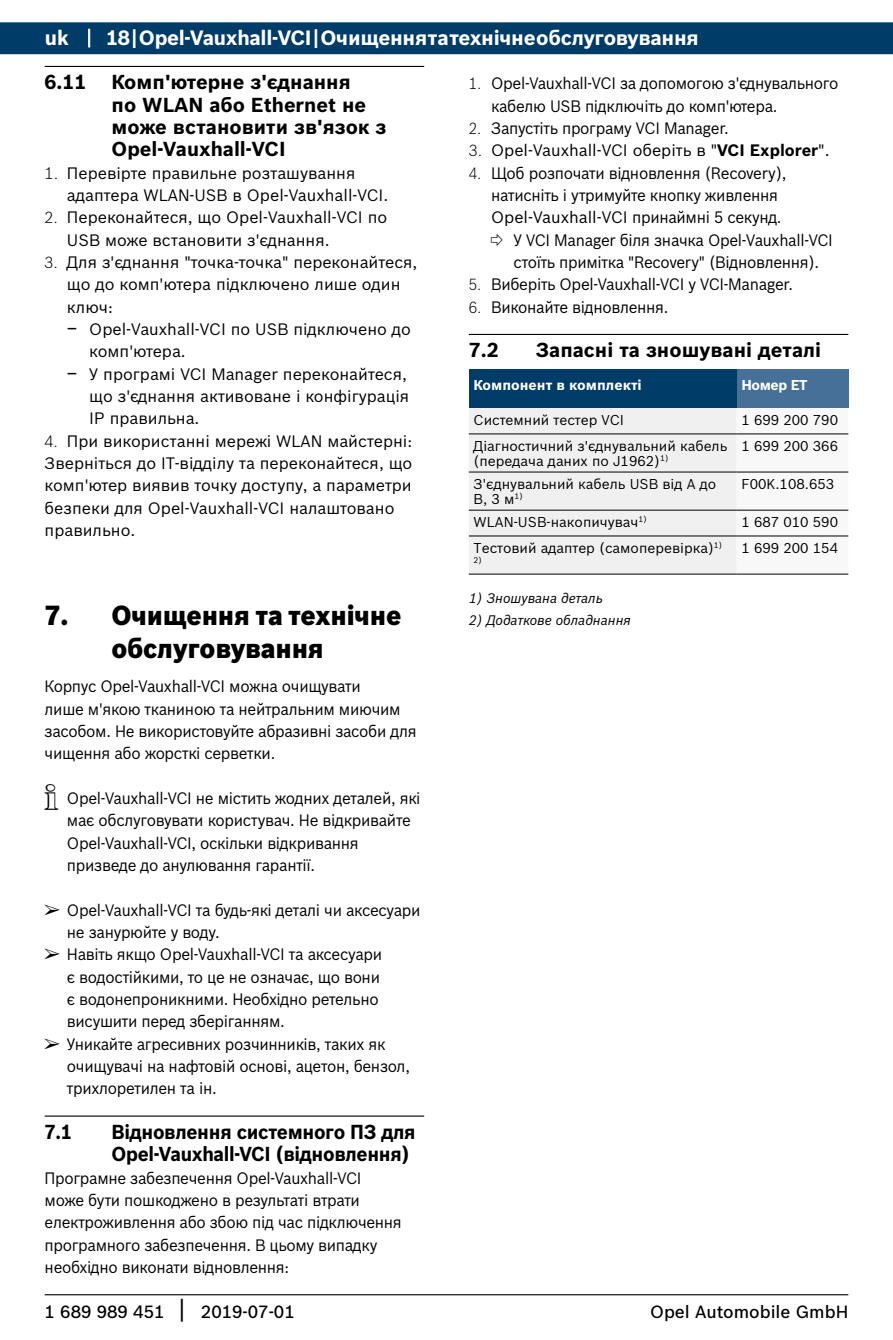
<style>
.page{position:relative;width:893px;height:1340px;background:#fff}
.page>*{position:absolute;margin:0;border:0;box-sizing:border-box;transform-origin:0 0}
.t1{font:900 27px/32.4px "Bosch Sans";letter-spacing:-.01em;color:#000;text-align:center;scale:.95 1}
.t2{font:700 20.25px "Bosch Sans";letter-spacing:-.015em;color:#fff}
.t3{font:700 19.8px/22.3px "Bosch Sans";color:#000}
.t4{font:700 19.8px/22.3px "Bosch Sans";letter-spacing:-.02em;color:#000;scale:.95 1}
.t5{font:700 19.8px "Bosch Sans";color:#000;scale:.95 1}
.t6{font:500 17.32px "Bosch Sans";color:#000}
.t7{font:16.2px/22.3px "Bosch Sans";letter-spacing:-.02em;color:#000;scale:.95 1}
.t8{font:16.2px/22.3px "Bosch Sans";color:#000}
.t9{font:16.2px "Bosch Sans";letter-spacing:-.02em;color:#000}
.t10{font:13.95px/14.8px "Bosch Sans";color:#000}
.t11{font:700 13.95px "Bosch Sans";color:#fff}
.t12{font:italic 13.5px "Bosch Sans";color:#000}
.t13{font:8.1px "Bosch Sans";color:#000}
.s1{font-weight:300}
.s2{font-weight:300;font-size:15.75px}
.s3{font-family:"AA Diagnostics";font-size:18px}
.s4{font-weight:700}
.s5{font-family:"AA Diagnostics"}
.s6{font-weight:400;font-size:24.75px}
</style>
<div class="page">
<hr style="left:45px;top:1294px;width:803px;height:1px;background:#000">
<div style="left:0;top:22px;width:893px;height:32px;background:#003c68"></div>
<hr style="left:45px;top:66px;width:379px;height:1px;background:#000">
<hr style="left:45px;top:1115px;width:379px;height:1px;background:#000">
<hr style="left:469px;top:334px;width:379px;height:1px;background:#000">
<div style="left:469px;top:369px;width:268px;height:39px;background:#003c68"></div>
<div style="left:737px;top:369px;width:111px;height:39px;background:#477099"></div>
<div style="left:469px;top:408px;width:379px;height:165px;background:#f0f0f0"></div>
<hr style="left:469px;top:433px;width:268px;height:1px;background:#000">
<hr style="left:737px;top:433px;width:111px;height:1px;background:#000">
<hr style="left:469px;top:471px;width:268px;height:1px;background:#000">
<hr style="left:737px;top:471px;width:111px;height:1px;background:#000">
<hr style="left:469px;top:510px;width:268px;height:1px;background:#000">
<hr style="left:737px;top:510px;width:111px;height:1px;background:#000">
<hr style="left:469px;top:535px;width:268px;height:1px;background:#000">
<hr style="left:469px;top:573px;width:268px;height:1px;background:#000">
<hr style="left:737px;top:535px;width:111px;height:1px;background:#000">
<hr style="left:737px;top:573px;width:111px;height:1px;background:#000">
<p class="t2" style="left:45px;top:22px;width:26px">uk</p>
<p class="t2" style="left:106px;top:22px;width:594px">18 | Opel-Vauxhall-VCI | Очищення та технічне обслуговування</p>
<p class="t3" style="left:45px;top:70px;width:43px">6.11</p>
<p class="t3" style="left:112px;top:70px;width:276px">Комп'ютерне з'єднання<br>по WLAN або Ethernet не може встановити зв'язок з<br>Opel-Vauxhall-VCI</p>
<p class="t8" style="left:67px;top:160px;width:323px;text-indent:-22px"><span class="s1">1.</span> Перевірте правильне розташування адаптера WLAN-USB в Opel-Vauxhall-VCI.</p>
<p class="t8" style="left:67px;top:205px;width:322px;text-indent:-22px"><span class="s2">2.</span> Переконайтеся, що Opel-Vauxhall-VCI по<br>USB може встановити з'єднання.</p>
<p class="t8" style="left:45px;top:250px;width:374px"><span class="s2">3.</span> Для з'єднання "точка-точка" переконайтеся,</p>
<p class="t8" style="left:67px;top:272px;width:335px">що до комп'ютера підключено лише один</p>
<p class="t9" style="left:67px;top:295px;width:48px">ключ:</p>
<p class="t8" style="left:67px;top:317px;width:346px"><span class="s3">$</span> Opel-Vauxhall-VCI по USB підключено до</p>
<p class="t8" style="left:89px;top:339px;width:98px">комп'ютера.</p>
<p class="t8" style="left:67px;top:361px;width:341px"><span class="s3">$</span> У програмі VCI Manager переконайтеся,</p>
<p class="t8" style="left:89px;top:384px;width:321px">що з'єднання активоване і конфігурація</p>
<p class="t8" style="left:89px;top:406px;width:112px">IP правильна.</p>
<p class="t8" style="left:45px;top:428px;width:369px"><span class="s2">4.</span> При використанні мережі WLAN майстерні:<br>Зверніться до ІТ-відділу та переконайтеся, що комп'ютер виявив точку доступу, а параметри безпеки для Opel-Vauxhall-VCI налаштовано правильно.</p>
<p class="t7" style="left:491px;top:71px;width:367px;text-indent:-22px"><span class="s2">1.</span> Opel-Vauxhall-VCI за допомогою з'єднувального кабелю USB підключіть до комп'ютера.</p>
<p class="t7" style="left:469px;top:116px;width:275px"><span class="s2">2.</span> Запустіть програму VCI Manager.</p>
<p class="t8" style="left:469px;top:138px;width:362px"><span class="s2">3.</span> Opel-Vauxhall-VCI оберіть в "<span class="s4">VCI Explorer</span>".</p>
<p class="t7" style="left:469px;top:160px;width:336px"><span class="s2">4.</span> Щоб розпочати відновлення (Recovery),</p>
<p class="t7" style="left:491px;top:183px;width:303px">натисніть і утримуйте кнопку живлення</p>
<p class="t9" style="left:491px;top:205px;width:292px">Opel-Vauxhall-VCI принаймні 5 секунд.</p>
<p class="t7" style="left:491px;top:227px;width:361px"><span class="s5">?</span> У VCI Manager біля значка Opel-Vauxhall-VCI</p>
<p class="t7" style="left:513px;top:250px;width:323px">стоїть примітка "Recovery" (Відновлення).</p>
<p class="t7" style="left:469px;top:272px;width:343px"><span class="s2">5.</span> Виберіть Opel-Vauxhall-VCI у VCI-Manager.</p>
<p class="t7" style="left:469px;top:294px;width:212px"><span class="s2">6.</span> Виконайте відновлення.</p>
<p class="t3" style="left:469px;top:338px;width:31px">7.2</p>
<p class="t3" style="left:536px;top:338px;width:287px">Запасні та зношувані деталі</p>
<p class="t11" style="left:474px;top:374px;width:170px">Компонент в комплекті</p>
<p class="t11" style="left:741px;top:374px;width:68px">Номер ET</p>
<p class="t10" style="left:474px;top:411px;width:152px">Системний тестер VCI</p>
<p class="t10" style="left:741px;top:411px;width:98px">1 699 200 790</p>
<p class="t10" style="left:474px;top:437px;width:255px">Діагностичний з'єднувальний кабель (передача даних по J1962)<sup>1)</sup></p>
<p class="t10" style="left:741px;top:437px;width:98px">1 699 200 366</p>
<p class="t10" style="left:474px;top:475px;width:244px">З'єднувальний кабель USB від A до<br>B, 3 м<sup>1)</sup></p>
<p class="t10" style="left:741px;top:475px;width:94px">F00K.108.653</p>
<p class="t10" style="left:474px;top:513px;width:175px">WLAN-USB-накопичувач<sup>1)</sup></p>
<p class="t10" style="left:741px;top:513px;width:98px">1 687 010 590</p>
<p class="t10" style="left:474px;top:539px;width:250px">Тестовий адаптер (самоперевірка)<sup>1)</sup></p>
<p class="t13" style="left:474px;top:554px;width:10px">2)</p>
<p class="t10" style="left:741px;top:539px;width:98px">1 699 200 154</p>
<h1 class="t1" style="left:45px;top:597px;width:377px">7. Очищення та технічне обслуговування</h1>
<p class="t7" style="left:45px;top:674px;width:393px">Корпус Opel-Vauxhall-VCI можна очищувати<br>лише м'якою тканиною та нейтральним миючим засобом. Не використовуйте абразивні засоби для чищення або жорсткі серветки.</p>
<p class="t7" style="left:67px;top:786px;width:374px;text-indent:-22px"><span class="s3">i</span> Opel-Vauxhall-VCI не містить жодних деталей, які має обслуговувати користувач. Не відкривайте Opel-Vauxhall-VCI, оскільки відкривання призведе до анулювання гарантії.</p>
<p class="t7" style="left:45px;top:897px;width:397px"><span class="s3">¶</span> Opel-Vauxhall-VCI та будь-які деталі чи аксесуари</p>
<p class="t7" style="left:67px;top:919px;width:162px">не занурюйте у воду.</p>
<p class="t7" style="left:45px;top:942px;width:357px"><span class="s3">¶</span> Навіть якщо Opel-Vauxhall-VCI та аксесуари</p>
<p class="t7" style="left:67px;top:964px;width:331px">є водостійкими, то це не означає, що вони</p>
<p class="t7" style="left:67px;top:986px;width:330px">є водонепроникними. Необхідно ретельно</p>
<p class="t7" style="left:67px;top:1009px;width:231px">висушити перед зберіганням.</p>
<p class="t7" style="left:45px;top:1031px;width:360px"><span class="s3">¶</span> Уникайте агресивних розчинників, таких як</p>
<p class="t7" style="left:67px;top:1053px;width:363px">очищувачі на нафтовій основі, ацетон, бензол,</p>
<p class="t7" style="left:67px;top:1076px;width:159px">трихлоретилен та ін.</p>
<p class="t5" style="left:45px;top:1116px;width:31px">7.1</p>
<p class="t4" style="left:112px;top:1119px;width:322px">Відновлення системного ПЗ для<br>Opel-Vauxhall-VCI (відновлення)</p>
<p class="t7" style="left:45px;top:1165px;width:377px">Програмне забезпечення Opel-Vauxhall-VCI може бути пошкоджено в результаті втрати електроживлення або збою під час підключення програмного забезпечення. В цьому випадку необхідно виконати відновлення:</p>
<p class="t12" style="left:469px;top:588px;width:135px">1) Зношувана деталь</p>
<p class="t12" style="left:469px;top:610px;width:164px">2) Додаткове обладнання</p>
<p class="t6" style="left:45px;top:1298px;width:252px">1 689 989 451 <span class="s6">|</span> 2019-07-01</p>
<p class="t6" style="left:650px;top:1298px;width:200px">Opel Automobile GmbH</p>
</div>
